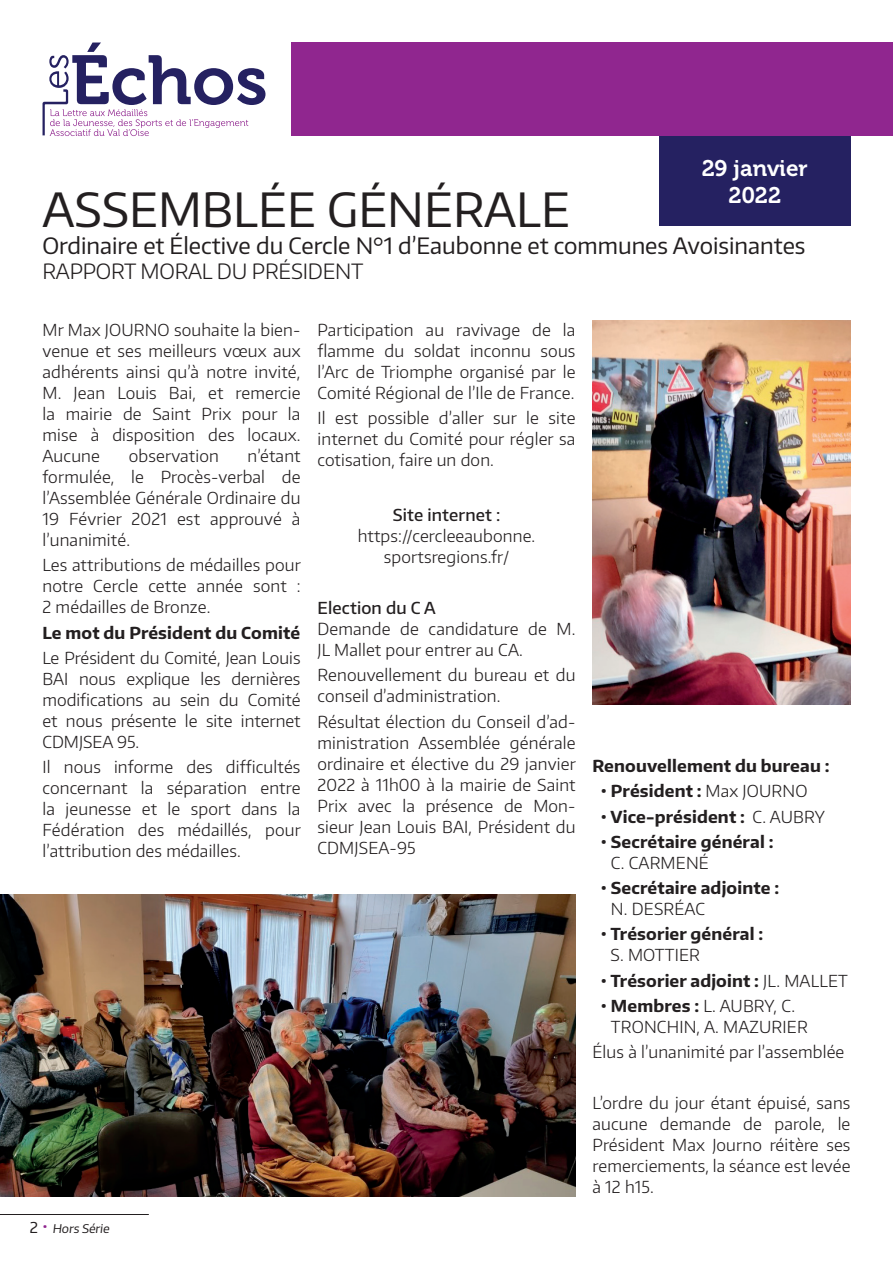
<style>
.page{position:relative;width:893px;height:1263px;background:#fff}
.page>*{position:absolute;margin:0;border:0;box-sizing:border-box;transform-origin:0 0}
.t1{font:47.1px "Encode Sans Normal";color:#231f20}
.t2{font:22.5px "Encode Sans Normal";color:#231f20}
.t3{font:22.5px/27px "Museo 700";color:#fff;text-align:center}
.t4{font:300 21px "Encode Sans Normal";letter-spacing:-.01em;color:#231f20}
.t5{font:300 16.5px/21px "Encode Sans Normal";letter-spacing:.01em;color:#231f20;text-align:justify}
.t6{font:700 16.5px "Encode Sans Normal";letter-spacing:.01em;color:#231f20}
.t7{font:500 16.5px "Encode Sans Normal";letter-spacing:.01em;color:#231f20}
.t8{font:12px "Encode Sans Normal";color:#231f20}
.s1{font-size:15px}
.s2{font-size:18px;color:#90268f}
.s3{font-weight:300}
.s4{font-weight:700}
</style>
<div class="page">
<hr style="left:0;top:1214px;width:149px;height:1px;background:#231f20">
<div style="left:292px;top:43px;width:601px;height:93px;background:#90268f"></div>
<div style="left:659px;top:136px;width:191px;height:89px;background:#252161"></div>
<svg style="left:43px;top:43px;width:222px;height:93px"></svg>
<img style="left:0;top:894px;width:575px;height:302px">
<img style="left:592px;top:320px;width:258px;height:384px">
<h2 class="t3" style="left:702px;top:155px;width:108px">29 janvier<br>2022</h2>
<h1 class="t1" style="left:43px;top:179px;width:529px">ASSEMBLÉE GÉNÉRALE</h1>
<h2 class="t2" style="left:43px;top:231px;width:764px">Ordinaire et Élective du Cercle N°1 d’Eaubonne et communes Avoisinantes</h2>
<p class="t4" style="left:43px;top:258px;width:323px">RAPPORT MORAL DU PRÉSIDENT</p>
<p class="t5" style="left:43px;top:319px;width:260px">Mr Max JOURNO souhaite la bien&shy;venue et ses meilleurs vœux aux adhérents ainsi qu’à notre invité, M. Jean Louis Bai, et remercie la mairie de Saint Prix pour la mise à disposition des locaux.<br>Aucune</p>
<p class="t5" style="left:43px;top:445px;width:260px;text-indent:205px">n’étant formulée, le Procès-verbal de l’Assemblée Générale Ordinaire du 19 Février 2021 est approuvé à l’unanimité.</p>
<p class="t5" style="left:43px;top:554px;width:260px">Les attributions de médailles pour notre Cercle cette année sont :<br>2 médailles de Bronze.</p>
<p class="t6" style="left:43px;top:621px;width:259px">Le mot du Président du Comité</p>
<p class="t5" style="left:43px;top:646px;width:260px">Le Président du Comité, Jean Louis BAI nous explique les dernières modifications au sein du Comité et nous présente le site internet CDMJSEA 95.</p>
<p class="t5" style="left:43px;top:756px;width:260px">Il nous informe des difficultés concernant la séparation entre la jeunesse et le sport dans la Fédération des médaillés, pour l’attribution des médailles.</p>
<p class="t5" style="left:129px;top:445px;width:92px">observation</p>
<p class="t5" style="left:317px;top:319px;width:259px">Participation au ravivage de la flamme du soldat inconnu sous l’Arc de Triomphe organisé par le Comité Régional de l’Ile de France.</p>
<p class="t5" style="left:317px;top:407px;width:259px">Il est possible d’aller sur le site internet du Comité pour régler sa cotisation, faire un don.</p>
<p class="t7" style="left:393px;top:504px;width:109px">Site internet :</p>
<p class="t5" style="left:358px;top:525px;width:179px;text-align:center">https://cercleeaubonne. sportsregions.fr/</p>
<p class="t7" style="left:317px;top:597px;width:120px">Election du C A</p>
<p class="t5" style="left:317px;top:618px;width:259px">Demande de candidature de M.<br>JL Mallet pour entrer au CA.</p>
<p class="t5" style="left:317px;top:664px;width:259px">Renouvellement du bureau et du conseil d’administration.</p>
<p class="t5" style="left:317px;top:710px;width:260px">Résultat élection du Conseil d’ad&shy;ministration Assemblée générale ordinaire et élective du 29 janvier 2022 à 11h00 à la mairie de Saint Prix avec la présence de Mon&shy;sieur Jean Louis BAI, Président du CDMJSEA-95</p>
<p class="t8" style="left:30px;top:1221px;width:83px"><span class="s1">2</span> <span class="s2">•</span> Hors Série</p>
<p class="t6" style="left:592px;top:755px;width:239px">Renouvellement du bureau :</p>
<p class="t6" style="left:601px;top:780px;width:208px">• Président : <span class="s3">Max JOURNO</span></p>
<p class="t6" style="left:601px;top:806px;width:225px">• Vice-président : <span class="s3">C. AUBRY</span></p>
<p class="t6" style="left:601px;top:831px;width:174px">• Secrétaire général :</p>
<p class="t5" style="left:611px;top:852px;width:99px">C. CARMENÉ</p>
<p class="t6" style="left:601px;top:877px;width:180px">• Secrétaire adjointe :</p>
<p class="t5" style="left:611px;top:898px;width:96px">N. DESRÉAC</p>
<p class="t6" style="left:601px;top:923px;width:164px">• Trésorier général :</p>
<p class="t5" style="left:611px;top:944px;width:91px">S. MOTTIER</p>
<p class="t6" style="left:601px;top:970px;width:249px">• Trésorier adjoint : <span class="s3">JL. MALLET</span></p>
<p class="t5" style="left:611px;top:995px;width:198px;text-indent:-10px"><span class="s4">• Membres :</span> L. AUBRY, C.<br>TRONCHIN, A. MAZURIER</p>
<p class="t5" style="left:592px;top:1041px;width:253px">Élus à l’unanimité par l’assemblée</p>
<p class="t5" style="left:592px;top:1091px;width:259px">L’ordre du jour étant épuisé, sans aucune demande de parole, le Président Max Journo réitère ses remerciements, la séance est levée à 12 h15.</p>
</div>
